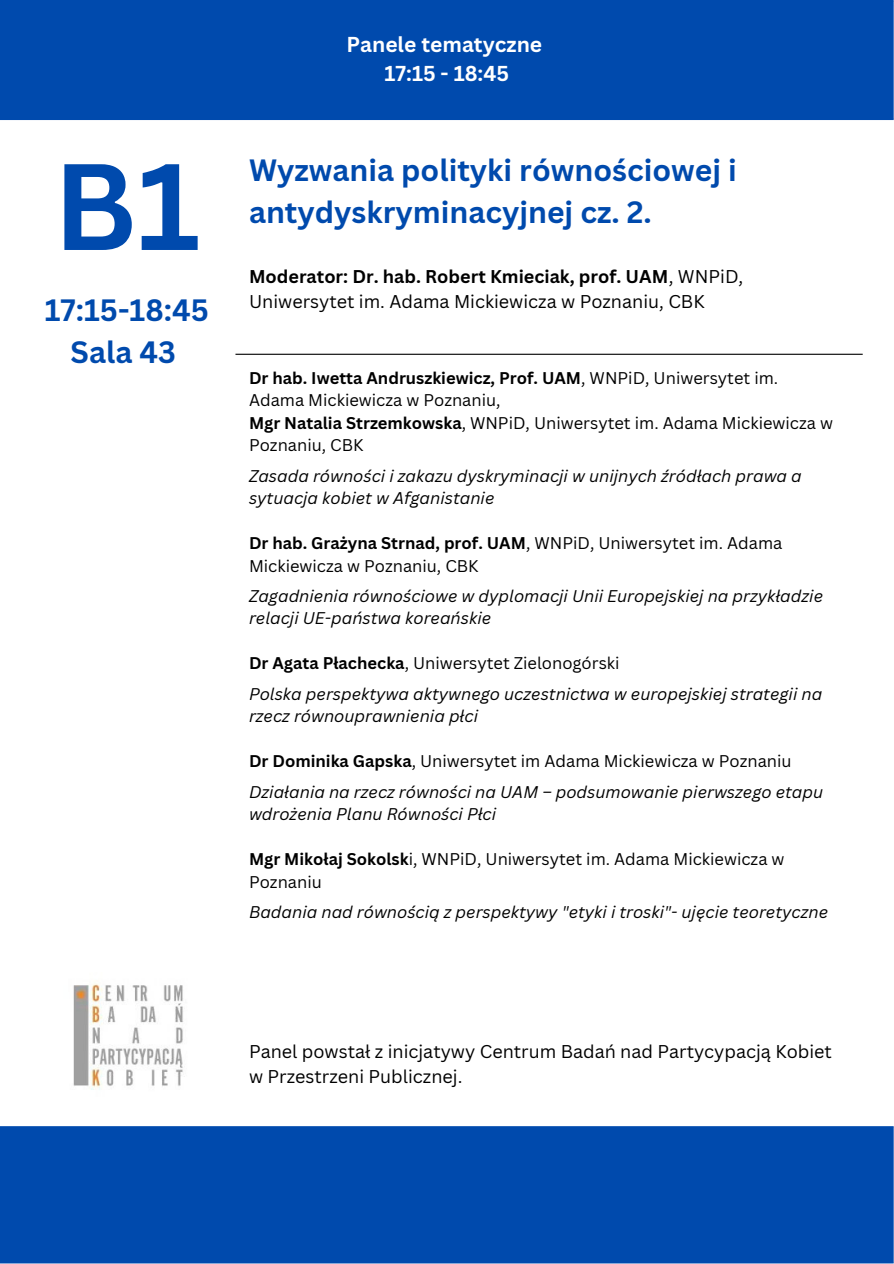
<style>
.page{position:relative;width:894px;height:1264px;background:#fff}
.page>*{position:absolute;margin:0;border:0;box-sizing:border-box;transform-origin:0 0}
.t1{font:700 120px "Canva Sans";color:#004aad}
.t2{font:700 30px/41.7px "Canva Sans";color:#004aad}
.t3{font:700 21px "Canva Sans";color:#fff}
.t4{font:18px/24.8px "Canva Sans";color:#000}
.t5{font:italic 16.5px/22.5px "Canva Sans";color:#000}
.t6{font:16.5px/22.5px "Canva Sans";color:#000}
.s1{font-weight:700}
</style>
<div class="page">
<div style="left:1px;top:1px;width:891px;height:118px;background:#004aad"></div>
<hr style="left:0;top:2px;width:2px;height:116px;background:#004aad">
<hr style="left:891px;top:2px;width:2px;height:116px;background:#004aad">
<hr style="left:0;top:0;width:893px;height:2px;background:#004aad">
<hr style="left:0;top:118px;width:893px;height:2px;background:#004aad">
<hr style="left:235px;top:354px;width:627px;height:1px;background:#000">
<div style="left:1px;top:1126px;width:891px;height:136px;background:#004aad"></div>
<hr style="left:0;top:1128px;width:2px;height:133px;background:#004aad">
<hr style="left:891px;top:1128px;width:2px;height:133px;background:#004aad">
<hr style="left:0;top:1126px;width:893px;height:2px;background:#004aad">
<hr style="left:0;top:1261px;width:893px;height:2px;background:#004aad">
<img style="left:73px;top:983px;width:111px;height:107px">
<p class="t1" style="left:53px;top:122px;width:148px">B1</p>
<p class="t2" style="left:45px;top:288px;width:165px;text-align:center">17:15-18:45<br>Sala 43</p>
<p class="t3" style="left:346px;top:29px;width:197px">Panele tematyczne</p>
<p class="t3" style="left:384px;top:59px;width:126px">17:15 - 18:45</p>
<h1 class="t2" style="left:249px;top:148px;width:489px">Wyzwania polityki równościowej i antydyskryminacyjnej cz. 2.</h1>
<p class="t4" style="left:249px;top:264px;width:496px"><span class="s1">Moderator: Dr. hab. Robert Kmieciak, prof. UAM</span>, WNPiD,<br>Uniwersytet im. Adama Mickiewicza w Poznaniu, CBK</p>
<p class="t6" style="left:249px;top:366px;width:530px"><span class="s1">Dr hab. Iwetta Andruszkiewicz, Prof. UAM</span>, WNPiD, Uniwersytet im.<br>Adama Mickiewicza w Poznaniu,</p>
<p class="t6" style="left:249px;top:411px;width:585px"><span class="s1">Mgr Natalia Strzemkowska</span>, WNPiD, Uniwersytet im. Adama Mickiewicza w<br>Poznaniu, CBK</p>
<p class="t5" style="left:249px;top:464px;width:554px">Zasada równości i zakazu dyskryminacji w unijnych źródłach prawa a sytuacja kobiet w Afganistanie</p>
<p class="t6" style="left:249px;top:531px;width:534px"><span class="s1">Dr hab. Grażyna Strnad, prof. UAM</span>, WNPiD, Uniwersytet im. Adama<br>Mickiewicza w Poznaniu, CBK</p>
<p class="t5" style="left:249px;top:584px;width:575px">Zagadnienia równościowe w dyplomacji Unii Europejskiej na przykładzie relacji UE-państwa koreańskie</p>
<p class="t6" style="left:249px;top:651px;width:372px"><span class="s1">Dr Agata Płachecka</span>, Uniwersytet Zielonogórski</p>
<p class="t5" style="left:249px;top:682px;width:574px">Polska perspektywa aktywnego uczestnictwa w europejskiej strategii na rzecz równouprawnienia płci</p>
<p class="t6" style="left:249px;top:749px;width:544px"><span class="s1">Dr Dominika Gapska</span>, Uniwersytet im Adama Mickiewicza w Poznaniu</p>
<p class="t5" style="left:249px;top:780px;width:575px">Działania na rzecz równości na UAM – podsumowanie pierwszego etapu wdrożenia Planu Równości Płci</p>
<p class="t6" style="left:249px;top:847px;width:537px"><span class="s1">Mgr Mikołaj Sokolsk</span>i, WNPiD, Uniwersytet im. Adama Mickiewicza w<br>Poznaniu</p>
<p class="t5" style="left:249px;top:900px;width:580px">Badania nad równością z perspektywy "etyki i troski"- ujęcie teoretyczne</p>
<p class="t4" style="left:249px;top:1038px;width:584px">Panel powstał z inicjatywy Centrum Badań nad Partycypacją Kobiet w Przestrzeni Publicznej.</p>
</div>
